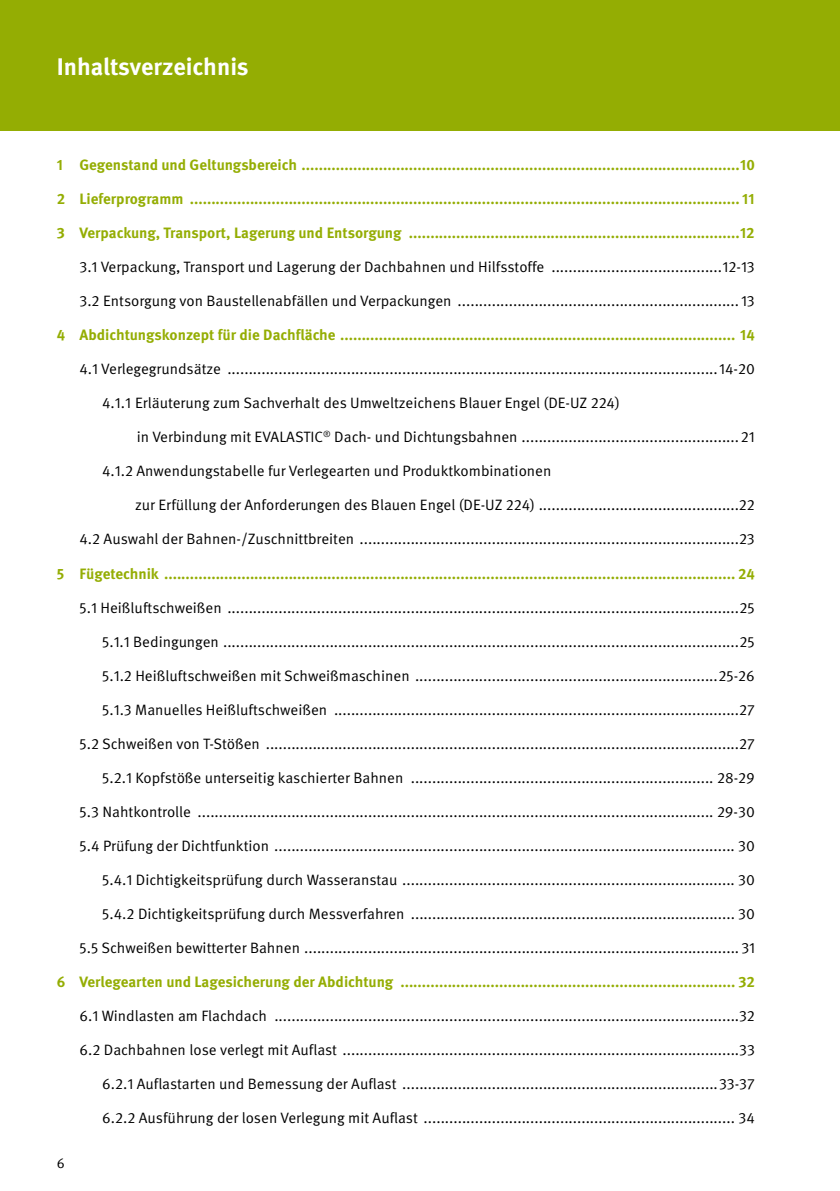
<style>
.page{position:relative;width:840px;height:1191px;background:#fff}
.page>*{position:absolute;margin:0;border:0;box-sizing:border-box;transform-origin:0 0}
.t1{font:700 24px "Meta Pro";color:#fff}
.t2{font:15px "Meta Pro";color:#000}
.t3{font:700 15px "Meta Pro";color:#94ad03}
.t4{font:14px "Meta Pro";color:#000}
</style>
<div class="page">
<div style="left:0;top:0;width:839px;height:130px;background:#94ad03"></div>
<h1 class="t1" style="left:57px;top:51px;width:193px">Inhaltsverzeichnis</h1>
<p class="t3" style="left:57px;top:155px;width:699px">1 Gegenstand und Geltungsbereich ......................................................................................................10</p>
<p class="t3" style="left:57px;top:189px;width:699px">2 Lieferprogramm ................................................................................................................................ 11</p>
<p class="t3" style="left:57px;top:223px;width:699px">3 Verpackung, Transport, Lagerung und Entsorgung .............................................................................12</p>
<p class="t2" style="left:79px;top:257px;width:676px">3.1 Verpackung, Transport und Lagerung der Dachbahnen und Hilfsstoffe ........................................12-13</p>
<p class="t2" style="left:79px;top:291px;width:676px">3.2 Entsorgung von Baustellenabfällen und Verpackungen ..................................................................13</p>
<p class="t3" style="left:57px;top:325px;width:699px">4 Abdichtungskonzept für die Dachfläche ............................................................................................ 14</p>
<p class="t2" style="left:79px;top:359px;width:676px">4.1 Verlegegrundsätze ...................................................................................................................14-20</p>
<p class="t2" style="left:102px;top:394px;width:519px">4.1.1 Erläuterung zum Sachverhalt des Umweltzeichens Blauer Engel (DE-UZ 224)</p>
<p class="t2" style="left:137px;top:428px;width:619px">in Verbindung mit EVALASTIC<sup>®</sup> Dach- und Dichtungsbahnen ...................................................21</p>
<p class="t2" style="left:102px;top:462px;width:450px">4.1.2 Anwendungstabelle fur Verlegearten und Produktkombinationen</p>
<p class="t2" style="left:135px;top:496px;width:621px">zur Erfüllung der Anforderungen des Blauen Engel (DE-UZ 224) ...............................................22</p>
<p class="t2" style="left:79px;top:530px;width:676px">4.2 Auswahl der Bahnen-/Zuschnittbreiten .........................................................................................23</p>
<p class="t3" style="left:57px;top:564px;width:699px">5 Fügetechnik ..................................................................................................................................... 24</p>
<p class="t2" style="left:79px;top:598px;width:676px">5.1 Heißluftschweißen ........................................................................................................................25</p>
<p class="t2" style="left:102px;top:632px;width:653px">5.1.1 Bedingungen .........................................................................................................................25</p>
<p class="t2" style="left:102px;top:666px;width:653px">5.1.2 Heißluftschweißen mit Schweißmaschinen .......................................................................25-26</p>
<p class="t2" style="left:102px;top:700px;width:653px">5.1.3 Manuelles Heißluftschweißen ...............................................................................................27</p>
<p class="t2" style="left:79px;top:734px;width:676px">5.2 Schweißen von T-Stößen ...............................................................................................................27</p>
<p class="t2" style="left:102px;top:768px;width:653px">5.2.1 Kopfstöße unterseitig kaschierter Bahnen ....................................................................... 28-29</p>
<p class="t2" style="left:79px;top:802px;width:676px">5.3 Nahtkontrolle ......................................................................................................................... 29-30</p>
<p class="t2" style="left:79px;top:836px;width:676px">5.4 Prüfung der Dichtfunktion ............................................................................................................ 30</p>
<p class="t2" style="left:102px;top:870px;width:653px">5.4.1 Dichtigkeitsprüfung durch Wasseranstau .............................................................................. 30</p>
<p class="t2" style="left:102px;top:904px;width:653px">5.4.2 Dichtigkeitsprüfung durch Messverfahren ............................................................................ 30</p>
<p class="t2" style="left:79px;top:938px;width:676px">5.5 Schweißen bewitterter Bahnen ...................................................................................................... 31</p>
<p class="t3" style="left:57px;top:972px;width:699px">6 Verlegearten und Lagesicherung der Abdichtung .............................................................................. 32</p>
<p class="t2" style="left:79px;top:1006px;width:676px">6.1 Windlasten am Flachdach .............................................................................................................32</p>
<p class="t2" style="left:79px;top:1040px;width:676px">6.2 Dachbahnen lose verlegt mit Auflast .............................................................................................33</p>
<p class="t2" style="left:102px;top:1074px;width:653px">6.2.1 Auflastarten und Bemessung der Auflast ..........................................................................33-37</p>
<p class="t2" style="left:102px;top:1108px;width:653px">6.2.2 Ausführung der losen Verlegung mit Auflast ......................................................................... 34</p>
<p class="t4" style="left:57px;top:1154px;width:10px">6</p>
</div>
